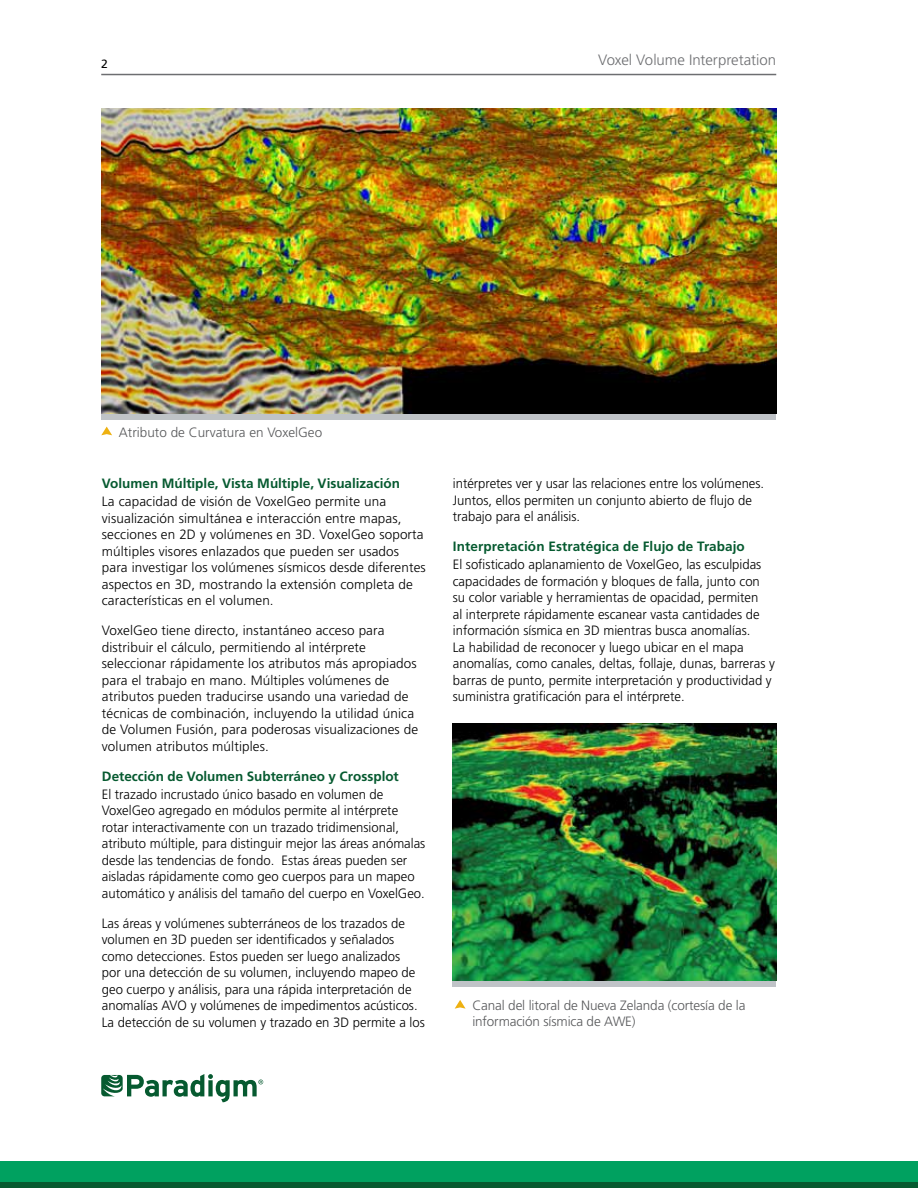
<style>
.page{position:relative;width:918px;height:1188px;background:#fff}
.page>*{position:absolute;margin:0;border:0;box-sizing:border-box;transform-origin:0 0}
.t1{font:300 15px "Frutiger LT Std";color:#6d6e71}
.t2{font:300 13.5px/16.5px "Frutiger LT Std";color:#000}
.t3{font:700 13.5px "Frutiger LT Std";color:#065a30}
.t4{font:300 13.5px/16.2px "Frutiger LT Std";letter-spacing:-.01em;color:#58595b}
.t5{font:12px "Frutiger LT Std";color:#000}
</style>
<div class="page">
<svg style="left:0;top:1181px;width:918px;height:7px;background:#056436"></svg>
<div style="left:0;top:1161px;width:918px;height:20px;background:#00a160"></div>
<div style="left:101px;top:306px;width:675px;height:114px;background:#bfc3c7"></div>
<div style="left:452px;top:971px;width:324px;height:16px;background:linear-gradient(to right,#bfc3c7,#bfc3c7)"></div>
<img style="left:101px;top:108px;width:675px;height:306px">
<svg style="left:101px;top:427px;width:11px;height:8px"></svg>
<svg style="left:455px;top:1000px;width:11px;height:9px"></svg>
<img style="left:452px;top:724px;width:324px;height:256px">
<svg style="left:101px;top:1074px;width:162px;height:28px"></svg>
<hr style="left:101px;top:74px;width:675px;height:1px;background:#6d6e71">
<p class="t5" style="left:101px;top:57px;width:8px">2</p>
<p class="t1" style="left:598px;top:51px;width:180px">Voxel Volume Interpretation</p>
<p class="t4" style="left:119px;top:424px;width:205px">Atributo de Curvatura en VoxelGeo</p>
<p class="t3" style="left:102px;top:476px;width:300px">Volumen Múltiple, Vista Múltiple, Visualización</p>
<p class="t2" style="left:102px;top:494px;width:326px">La capacidad de visión de VoxelGeo permite una visualización simultánea e interacción entre mapas, secciones en 2D y volúmenes en 3D. VoxelGeo soporta múltiples visores enlazados que pueden ser usados para investigar los volúmenes sísmicos desde diferentes aspectos en 3D, mostrando la extensión completa de características en el volumen.</p>
<p class="t2" style="left:102px;top:623px;width:318px">VoxelGeo tiene directo, instantáneo acceso para distribuir el cálculo, permitiendo al intérprete seleccionar rápidamente los atributos más apropiados para el trabajo en mano. Múltiples volúmenes de atributos pueden traducirse usando una variedad de técnicas de combinación, incluyendo la utilidad única de Volumen Fusión, para poderosas visualizaciones de volumen atributos múltiples.</p>
<p class="t3" style="left:102px;top:768px;width:299px">Detección de Volumen Subterráneo y Crossplot</p>
<p class="t2" style="left:102px;top:786px;width:325px">El trazado incrustado único basado en volumen de VoxelGeo agregado en módulos permite al intérprete rotar interactivamente con un trazado tridimensional, atributo múltiple, para distinguir mejor las áreas anómalas desde las tendencias de fondo. Estas áreas pueden ser aisladas rápidamente como geo cuerpos para un mapeo automático y análisis del tamaño del cuerpo en VoxelGeo.</p>
<p class="t2" style="left:102px;top:915px;width:325px">Las áreas y volúmenes subterráneos de los trazados de volumen en 3D pueden ser identificados y señalados como detecciones. Estos pueden ser luego analizados<br>por una detección de su volumen, incluyendo mapeo de geo cuerpo y análisis, para una rápida interpretación de anomalías AVO y volúmenes de impedimentos acústicos.<br>La detección de su volumen y trazado en 3D permite a los</p>
<p class="t2" style="left:453px;top:475px;width:313px">intérpretes ver y usar las relaciones entre los volúmenes.<br>Juntos, ellos permiten un conjunto abierto de flujo de trabajo para el análisis.</p>
<p class="t3" style="left:453px;top:539px;width:294px">Interpretación Estratégica de Flujo de Trabajo</p>
<p class="t2" style="left:453px;top:557px;width:324px">El sofisticado aplanamiento de VoxelGeo, las esculpidas capacidades de formación y bloques de falla, junto con su color variable y herramientas de opacidad, permiten<br>al interprete rápidamente escanear vasta cantidades de información sísmica en 3D mientras busca anomalías.<br>La habilidad de reconocer y luego ubicar en el mapa anomalías, como canales, deltas, follaje, dunas, barreras y barras de punto, permite interpretación y productividad y suministra gratificación para el intérprete.</p>
<p class="t4" style="left:472px;top:997px;width:275px">Canal del litoral de Nueva Zelanda (cortesía de la información sísmica de AWE)</p>
</div>
